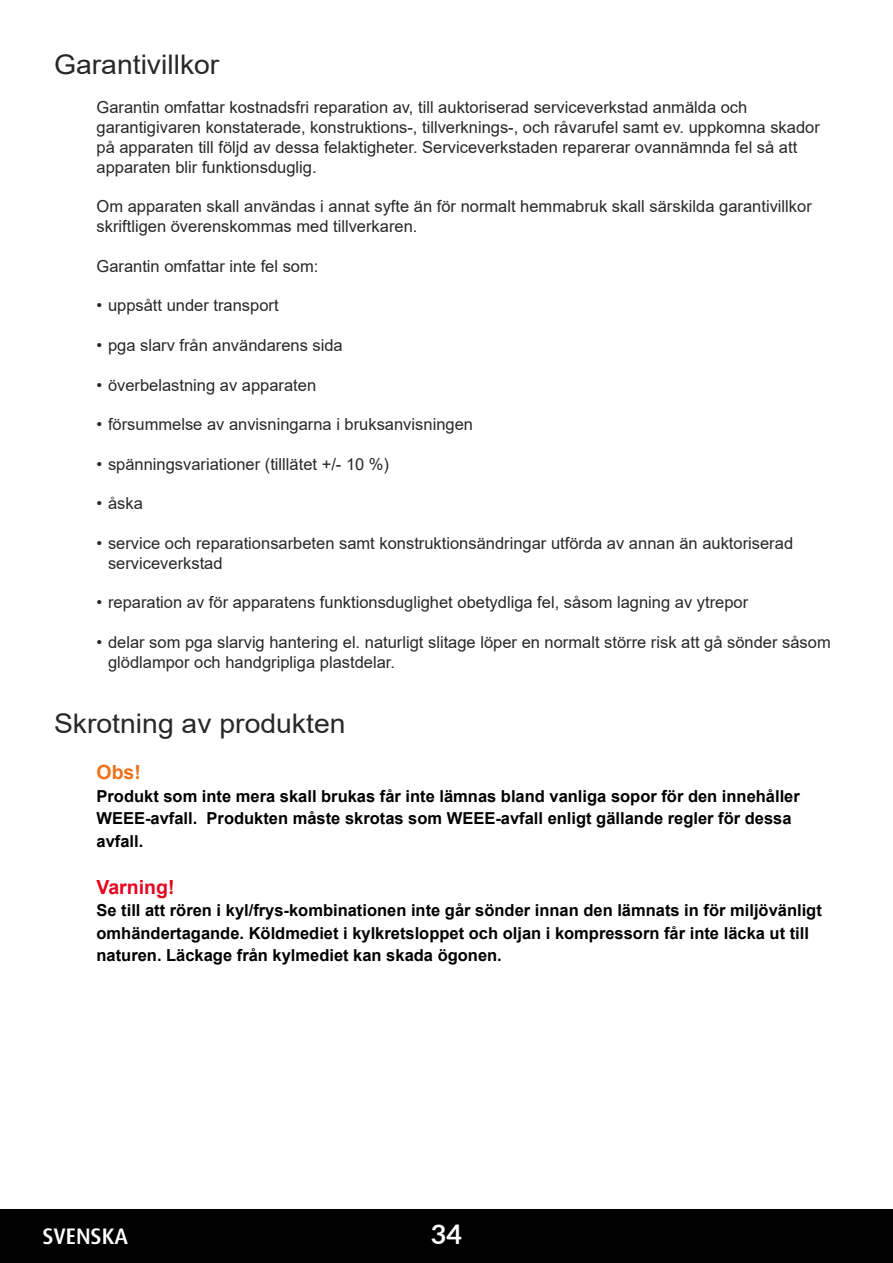
<style>
.page{position:relative;width:893px;height:1263px;background:#fff}
.page>*{position:absolute;margin:0;border:0;box-sizing:border-box;transform-origin:0 0}
.t1{font:27px "Arial";color:#282827;scale:1.05 1}
.t2{font:700 27px "Lato";color:#fff}
.t3{font:500 22.5px "Dax OT";color:#fff}
.t4{font:700 19.5px "Arial";color:#e40521}
.t5{font:700 19.5px "Arial";color:#ee7219}
.t6{font:16.5px/19.8px "Arial";color:#282827}
.t7{font:700 16.5px/22.5px "Arial";color:#000}
</style>
<div class="page">
<div style="left:0;top:1209px;width:893px;height:54px;background:#000"></div>
<h1 class="t1" style="left:54px;top:46px;width:159px">Garantivillkor</h1>
<p class="t6" style="left:97px;top:97px;width:725px">Garantin omfattar kostnadsfri reparation av, till auktoriserad serviceverkstad anmälda och garantigivaren konstaterade, konstruktions-, tillverknings-, och råvarufel samt ev. uppkomna skador på apparaten till följd av dessa felaktigheter. Serviceverkstaden reparerar ovannämnda fel så att apparaten blir funktionsduglig.</p>
<p class="t6" style="left:97px;top:196px;width:717px">Om apparaten skall användas i annat syfte än för normalt hemmabruk skall särskilda garantivillkor skriftligen överenskommas med tillverkaren.</p>
<p class="t6" style="left:97px;top:256px;width:223px">Garantin omfattar inte fel som:</p>
<p class="t6" style="left:97px;top:295px;width:184px">• uppsått under transport</p>
<p class="t6" style="left:97px;top:335px;width:248px">• pga slarv från användarens sida</p>
<p class="t6" style="left:97px;top:375px;width:221px">• överbelastning av apparaten</p>
<p class="t6" style="left:97px;top:414px;width:378px">• försummelse av anvisningarna i bruksanvisningen</p>
<p class="t6" style="left:97px;top:454px;width:294px">• spänningsvariationer (tilllätet +/- 10 %)</p>
<p class="t6" style="left:97px;top:493px;width:48px">• åska</p>
<p class="t6" style="left:108px;top:533px;width:687px;text-indent:-11px">• service och reparationsarbeten samt konstruktionsändringar utförda av annan än auktoriserad serviceverkstad</p>
<p class="t6" style="left:97px;top:592px;width:653px">• reparation av för apparatens funktionsduglighet obetydliga fel, såsom lagning av ytrepor</p>
<p class="t6" style="left:108px;top:632px;width:724px;text-indent:-11px">• delar som pga slarvig hantering el. naturligt slitage löper en normalt större risk att gå sönder såsom glödlampor och handgripliga plastdelar.</p>
<h1 class="t1" style="left:54px;top:704px;width:279px">Skrotning av produkten</h1>
<p class="t5" style="left:97px;top:759px;width:46px">Obs!</p>
<p class="t7" style="left:97px;top:785px;width:705px">Produkt som inte mera skall brukas får inte lämnas bland vanliga sopor för den innehåller<br>WEEE-avfall. Produkten måste skrotas som WEEE-avfall enligt gällande regler för dessa avfall.</p>
<p class="t4" style="left:97px;top:873px;width:80px">Varning!</p>
<p class="t7" style="left:97px;top:899px;width:727px">Se till att rören i kyl/frys-kombinationen inte går sönder innan den lämnats in för miljövänligt omhändertagande. Köldmediet i kylkretsloppet och oljan i kompressorn får inte läcka ut till naturen. Läckage från kylmediet kan skada ögonen.</p>
<h2 class="t3" style="left:43px;top:1222px;width:87px">SVENSKA</h2>
<h1 class="t2" style="left:431px;top:1214px;width:33px">34</h1>
</div>
